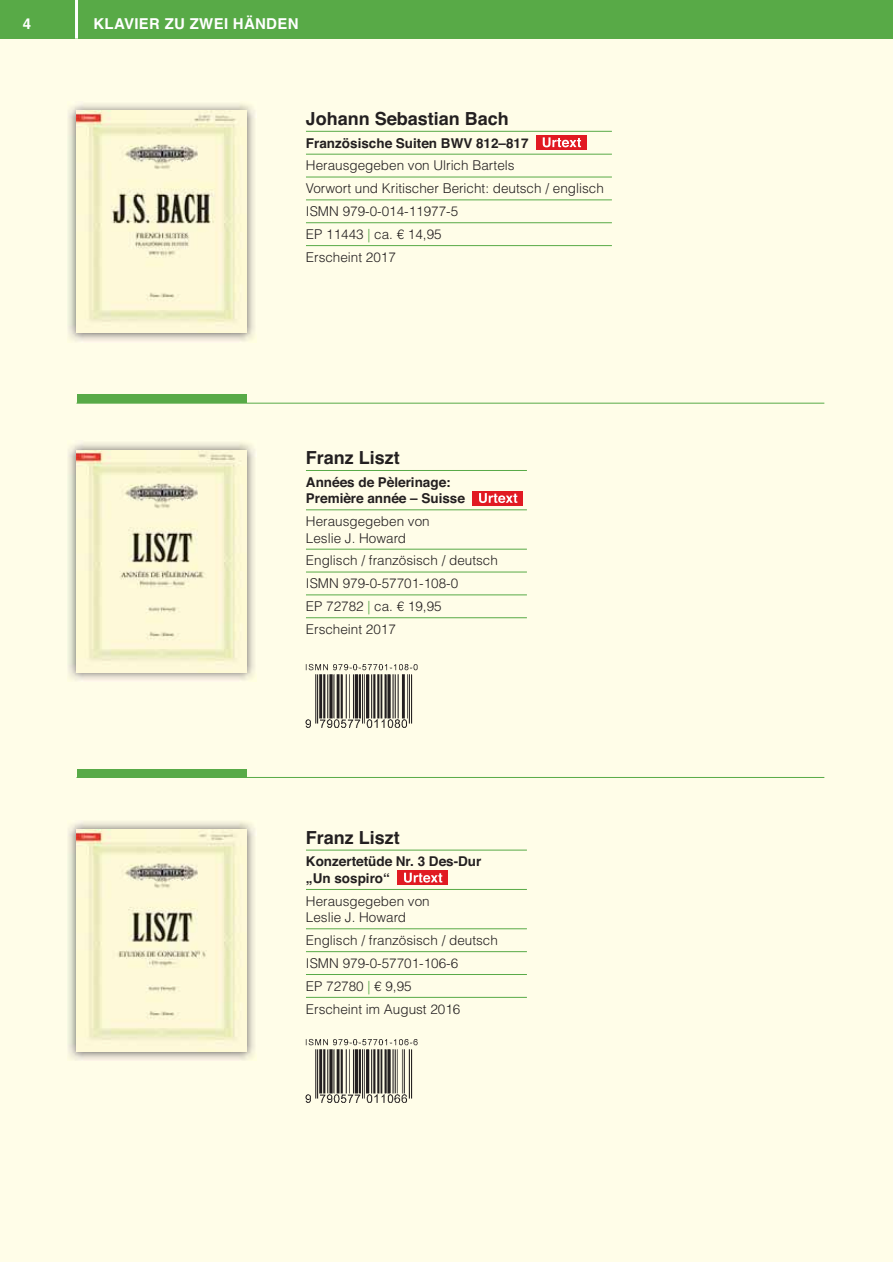
<style>
.page{position:relative;width:893px;height:1263px;background:#fff}
.page>*{position:absolute;margin:0;border:0;box-sizing:border-box;transform-origin:0 0}
.t1{font:700 18px "Helvetica";color:#231f20}
.t2{font:700 15px "Helvetica";letter-spacing:.02em;color:#fff}
.t3{font:300 13.5px/22.8px "Helvetica";color:#231f20}
.t4{font:700 13.5px/16.5px "Helvetica";color:#231f20}
.s1{color:#58aa47}
</style>
<div class="page">
<div style="left:0;top:0;width:892px;height:1262px;background:#fffde8"></div>
<div style="left:0;top:0;width:892px;height:39px;background:#58aa47"></div>
<hr style="left:75px;top:0;width:3px;height:39px;background:#fff">
<img style="left:68px;top:442px;width:187px;height:238px">
<img style="left:77px;top:450px;width:169px;height:222px">
<img style="left:68px;top:821px;width:187px;height:239px">
<img style="left:77px;top:830px;width:169px;height:222px">
<hr style="left:306px;top:470px;width:221px;height:1px;background:#58aa47">
<hr style="left:306px;top:510px;width:221px;height:1px;background:#58aa47">
<hr style="left:306px;top:549px;width:221px;height:1px;background:#58aa47">
<hr style="left:306px;top:572px;width:221px;height:1px;background:#58aa47">
<hr style="left:306px;top:595px;width:221px;height:1px;background:#58aa47">
<hr style="left:306px;top:617px;width:221px;height:1px;background:#58aa47">
<div style="left:472px;top:491px;width:51px;height:15px;background:#e11a22"></div>
<svg style="left:479px;top:493px;width:38px;height:10px"></svg>
<hr style="left:306px;top:850px;width:221px;height:1px;background:#58aa47">
<hr style="left:306px;top:889px;width:221px;height:1px;background:#58aa47">
<hr style="left:306px;top:929px;width:221px;height:1px;background:#58aa47">
<hr style="left:306px;top:951px;width:221px;height:1px;background:#58aa47">
<hr style="left:306px;top:974px;width:221px;height:1px;background:#58aa47">
<hr style="left:306px;top:997px;width:221px;height:1px;background:#58aa47">
<div style="left:397px;top:871px;width:51px;height:14px;background:#e11a22"></div>
<svg style="left:404px;top:873px;width:38px;height:10px"></svg>
<img style="left:305px;top:663px;width:113px;height:65px">
<img style="left:305px;top:1038px;width:113px;height:65px">
<hr style="left:77px;top:777px;width:747px;height:1px;background:#58aa47">
<div style="left:77px;top:769px;width:169px;height:8px;background:#58aa47"></div>
<img style="left:68px;top:103px;width:187px;height:238px">
<img style="left:77px;top:111px;width:169px;height:222px">
<hr style="left:306px;top:131px;width:306px;height:1px;background:#58aa47">
<hr style="left:306px;top:154px;width:306px;height:1px;background:#58aa47">
<hr style="left:306px;top:177px;width:306px;height:1px;background:#58aa47">
<hr style="left:306px;top:200px;width:306px;height:1px;background:#58aa47">
<hr style="left:306px;top:222px;width:306px;height:1px;background:#58aa47">
<hr style="left:306px;top:245px;width:306px;height:1px;background:#58aa47">
<div style="left:536px;top:135px;width:51px;height:15px;background:#e11a22"></div>
<svg style="left:543px;top:137px;width:38px;height:10px"></svg>
<hr style="left:77px;top:403px;width:747px;height:1px;background:#58aa47">
<div style="left:77px;top:394px;width:169px;height:9px;background:#58aa47"></div>
<p class="t2" style="left:23px;top:18px;width:10px">4</p>
<p class="t2" style="left:93px;top:18px;width:207px">KLAVIER ZU ZWEI HÄNDEN</p>
<h1 class="t1" style="left:306px;top:112px;width:204px">Johann Sebastian Bach</h1>
<p class="t4" style="left:306px;top:136px;width:224px">Französische Suiten BWV 812–817</p>
<p class="t3" style="left:306px;top:156px;width:299px">Herausgegeben von Ulrich Bartels<br>Vorwort und Kritischer Bericht: deutsch / englisch<br>ISMN 979-0-014-11977-5<br>EP 11443 <span class="s1">|</span> ca. € 14,95<br>Erscheint 2017</p>
<h1 class="t1" style="left:306px;top:451px;width:95px">Franz Liszt</h1>
<p class="t4" style="left:306px;top:475px;width:160px">Années de Pèlerinage:<br>Première année – Suisse</p>
<p class="t3" style="left:306px;top:514px;width:125px;line-height:16.5px">Herausgegeben von<br>Leslie J. Howard</p>
<p class="t3" style="left:306px;top:551px;width:193px">Englisch / französisch / deutsch<br>ISMN 979-0-57701-108-0<br>EP 72782 <span class="s1">|</span> ca. € 19,95<br>Erscheint 2017</p>
<h1 class="t1" style="left:306px;top:831px;width:95px">Franz Liszt</h1>
<p class="t4" style="left:306px;top:855px;width:177px">Konzertetüde Nr. 3 Des-Dur „Un sospiro“</p>
<p class="t3" style="left:306px;top:894px;width:125px;line-height:16.5px">Herausgegeben von<br>Leslie J. Howard</p>
<p class="t3" style="left:306px;top:930px;width:193px">Englisch / französisch / deutsch<br>ISMN 979-0-57701-106-6<br>EP 72780 <span class="s1">|</span> € 9,95<br>Erscheint im August 2016</p>
</div>
